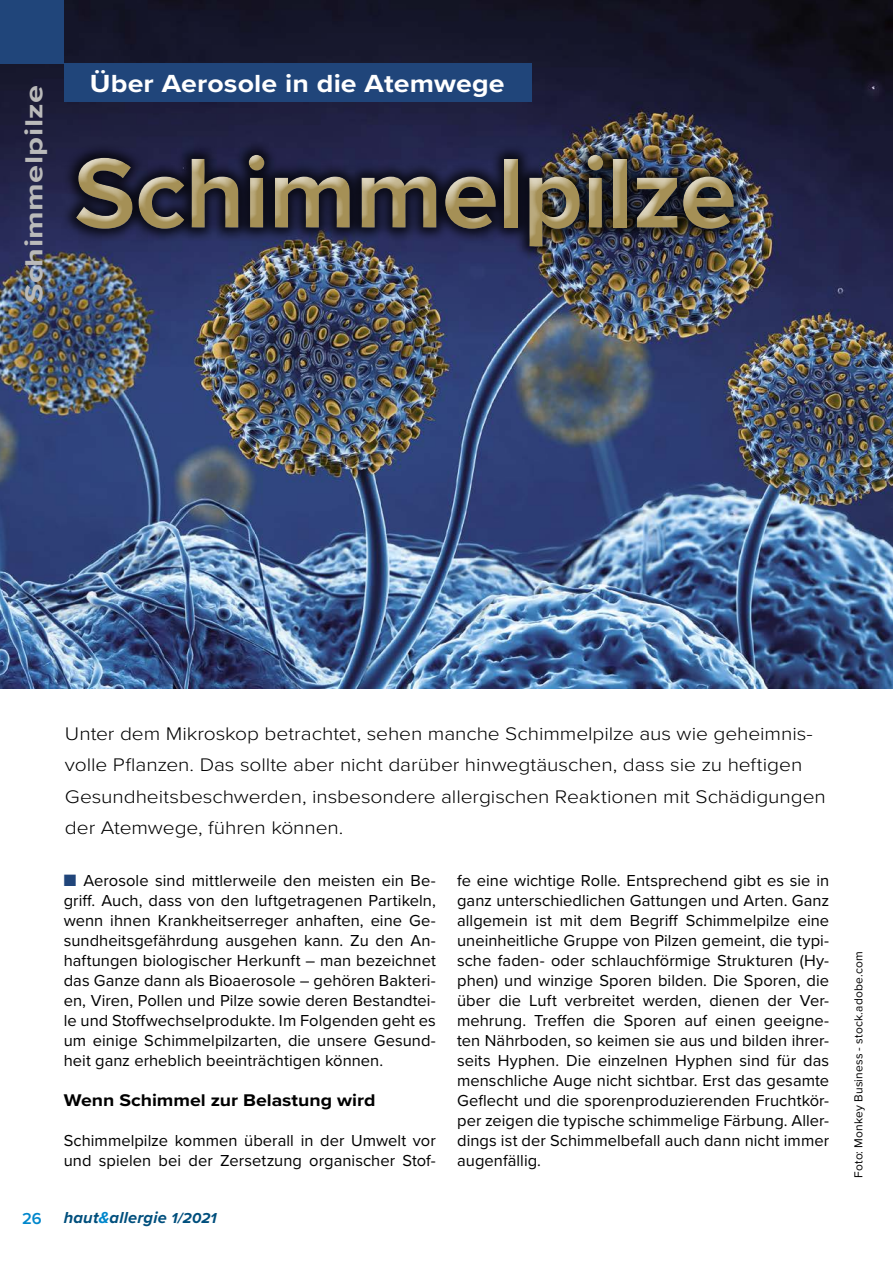
<style>
.page{position:relative;width:893px;height:1263px;background:#fff}
.page>*{position:absolute;margin:0;border:0;box-sizing:border-box;transform-origin:0 0}
.t1{font:700 102.75px "Proxima Nova";letter-spacing:-.01em;color:#a59056}
.t2{font:700 25.65px "Proxima Nova";letter-spacing:.005em;color:#fff;scale:1.11 1}
.t3{font:700 25.65px "Proxima Nova";letter-spacing:.015em;color:#bababa;scale:1.26 1}
.t4{font:300 18.9px/31.5px "Proxima Nova";letter-spacing:-.005em;color:#000;scale:1.11 1}
.t5{font:700 17.55px "Proxima Nova";color:#000;scale:1.11 1}
.t6{font:16.5px/20px "Proxima Nova";letter-spacing:.005em;color:#000;text-align:justify}
.t7{font:italic 700 16.5px "Proxima Nova";letter-spacing:.01em;color:#004f7d}
.t8{font:600 16.5px "Proxima Nova";color:#0087cc}
.t9{font:12px "Proxima Nova";letter-spacing:.015em;color:#000}
.s1{color:#20457a}
.s2{color:#0087cc}
.s3{font-size:15px}
</style>
<div class="page">
<img style="left:0;top:0;width:893px;height:689px">
<div style="left:0;top:0;width:64px;height:64px;background:#20457a"></div>
<div style="left:61px;top:140px;width:687px;height:121px;background:#000;opacity:.75"></div>
<div style="left:63px;top:141px;width:677px;height:115px;background:#fff;opacity:.75"></div>
<div style="left:65px;top:149px;width:682px;height:111px;background:#fff;opacity:.75"></div>
<div style="left:64px;top:64px;width:467px;height:38px;background:#20457a"></div>
<h2 class="t3" style="left:15px;top:303px;width:175px;rotate:-90deg">Schimmelpilze</h2>
<h2 class="t2" style="left:90px;top:65px;width:375px">Über Aerosole in die Atemwege</h2>
<h1 class="t1" style="left:74px;top:117px;width:664px">Schimmelpilze</h1>
<p class="t4" style="left:65px;top:716px;width:687px">Unter dem Mikroskop betrachtet, sehen manche Schimmelpilze aus wie geheimnis&shy;volle Pflanzen. Das sollte aber nicht darüber hinwegtäuschen, dass sie zu heftigen Gesundheitsbeschwerden, insbesondere allergischen Reaktionen mit Schädigungen der Atemwege, führen können.</p>
<p class="t6" style="left:64px;top:869px;width:374px"><span class="s1">■</span> Aerosole sind mittlerweile den meisten ein Be&shy;griff. Auch, dass von den luftgetragenen Partikeln, wenn ihnen Krankheitserreger anhaften, eine Ge&shy;sundheitsgefährdung ausgehen kann. Zu den An&shy;haftungen biologischer Herkunft – man bezeichnet das Ganze dann als Bioaerosole – gehören Bakteri&shy;en, Viren, Pollen und Pilze sowie deren Bestandtei&shy;le und Stoffwechselprodukte. Im Folgenden geht es um einige Schimmelpilzarten, die unsere Gesund&shy;heit ganz erheblich beeinträchtigen können.</p>
<p class="t5" style="left:64px;top:1087px;width:282px">Wenn Schimmel zur Belastung wird</p>
<p class="t6" style="left:64px;top:1129px;width:374px">Schimmelpilze kommen überall in der Umwelt vor und spielen bei der Zersetzung organischer Stof-</p>
<p class="t8" style="left:22px;top:1206px;width:21px">26</p>
<p class="t7" style="left:64px;top:1205px;width:154px">haut<span class="s2">&amp;</span>allergie <span class="s3">1/2021</span></p>
<p class="t6" style="left:457px;top:869px;width:374px">fe eine wichtige Rolle. Entsprechend gibt es sie in ganz unterschiedlichen Gattungen und Arten. Ganz allgemein ist mit dem Begriff Schimmelpilze eine uneinheitliche Gruppe von Pilzen gemeint, die typi&shy;sche faden- oder schlauchförmige Strukturen (Hy&shy;phen) und winzige Sporen bilden. Die Sporen, die über die Luft verbreitet werden, dienen der Ver&shy;mehrung. Treffen die Sporen auf einen geeigne&shy;ten Nährboden, so keimen sie aus und bilden ihrer&shy;seits Hyphen. Die einzelnen Hyphen sind für das menschliche Auge nicht sichtbar. Erst das gesamte Geflecht und die sporenproduzierenden Fruchtkör&shy;per zeigen die typische schimmelige Färbung. Aller&shy;dings ist der Schimmelbefall auch dann nicht immer augenfällig.</p>
<p class="t9" style="left:849px;top:1178px;width:228px;rotate:-90deg">Foto: Monkey Business - stock.adobe.com</p>
</div>
